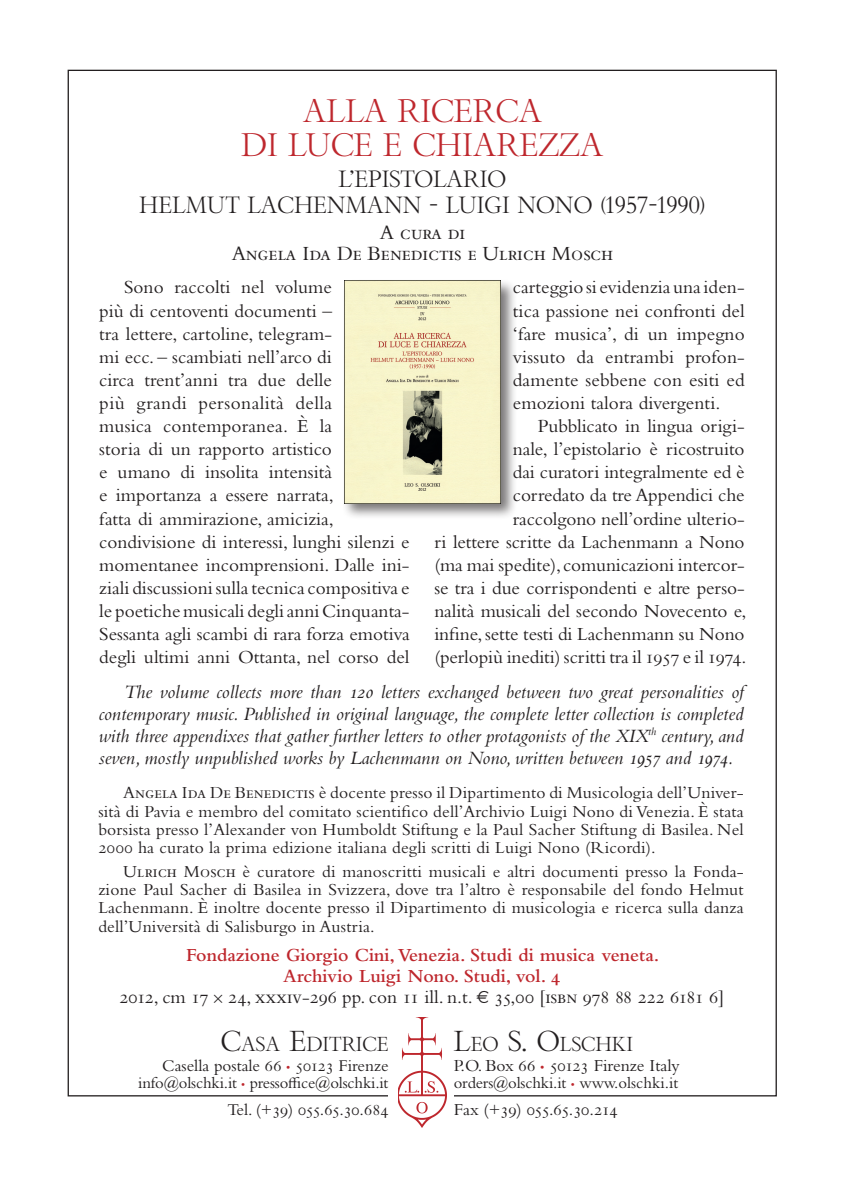
<style>
.page{position:relative;width:844px;height:1191px;background:#fff}
.page>*{position:absolute;margin:0;border:0;box-sizing:border-box;transform-origin:0 0}
._2_titolo{font:31.5px/33.2px "Bembo Titling MT Std";color:#be272d;text-align:center}
._3_sottotitolo{font:22.75px/26.2px "Bembo Titling MT Std";color:#231f20;text-align:center}
._4_curatore{font:21px/21px "Bembo Std";color:#231f20;text-align:center}
._5_testo_inglese{font:italic 19.6px/21.9px "Bembo Std";color:#231f20;text-align:justify}
.t1{font:19.6px "Bembo Titling MT Std";color:#231f20}
._5_testo{font:19.25px/23.1px "Bembo Std";color:#231f20}
._6_collana{font:600 19.25px/21px "Bembo Std";color:#be272d;text-align:center}
._8_Prezzo_e_Isbn{font:19.25px "Bembo Std";letter-spacing:-.01em;color:#231f20}
._5_testo-2{font:17.5px/18.4px "Bembo Std";letter-spacing:.01em;color:#231f20;text-align:justify}
._5_testo-3{font:17.5px "Bembo Std";letter-spacing:-.02em;color:#231f20}
.t2{font:17.15px "Bembo Std";color:#231f20}
.t3{font:17.15px "Bembo Std";letter-spacing:-.02em;color:#231f20}
.t4{font:16.62px "Bembo Std";letter-spacing:-.01em;color:#231f20}
.s1{font-family:"Bembo Cost"}
.s2{font-size:28px}
.s3{font-size:11.9px;color:#be272d}
.s4{font-size:11.38px;color:#be272d}
.s5{font-size:12.25px;color:#be272d}
</style>
<div class="page">
<img style="left:398px;top:1017px;width:48px;height:110px">
<div style="left:342px;top:278px;width:175px;height:241px;background:#231f20;opacity:.6"></div>
<img style="left:344px;top:280px;width:156px;height:223px">
<p class="_2_titolo" style="left:241px;top:94px;width:364px">ALLA RICERCA<br>DI LUCE E CHIAREZZA</p>
<p class="_3_sottotitolo" style="left:139px;top:166px;width:568px">L’EPISTOLARIO<br>HELMUT LACHENMANN - LUIGI NONO (1957-1990)</p>
<p class="_4_curatore" style="left:232px;top:222px;width:383px">A cura di<br>Angela Ida De Benedictis e Ulrich Mosch</p>
<p class="_5_testo" style="left:99px;top:275px;width:312px;text-indent:25px">Sono raccolti nel volume<br>più di centoventi documenti –<br>tra lettere, cartoline, telegram-<br>mi ecc. – scambiati nell’arco di<br>circa trent’anni tra due delle<br>più grandi personalità della<br>musica contemporanea. È la<br>storia di un rapporto artistico<br>e umano di insolita intensità<br>e importanza a essere narrata,<br>fatta di ammirazione, amicizia, condivisione di interessi, lunghi silenzi e momentanee incomprensioni. Dalle ini&shy;ziali discussioni sulla tecnica compositiva e le poetiche musicali degli anni Cinquanta-Sessanta agli scambi di rara forza emotiva degli ultimi anni Ottanta, nel corso del</p>
<p class="_5_testo" style="left:512px;top:275px;width:233px;text-align:justify">carteggio si evidenzia una iden&shy;tica passione nei confronti del ‘fare musica’, di un impegno vissuto da entrambi profon&shy;damente sebbene con esiti ed emozioni talora divergenti.</p>
<p class="_5_testo" style="left:434px;top:414px;width:313px;text-align:right">Pubblicato in lingua origi-<br>nale, l’epistolario è ricostruito<br>dai curatori integralmente ed è<br>corredato da tre Appendici che raccolgono nell’ordine ulterio-<br>ri lettere scritte da Lachenmann a Nono (ma mai spedite), comunicazioni intercor&shy;se tra i due corrispondenti e altre perso&shy;nalità musicali del secondo Novecento e, infine, sette testi di Lachenmann su Nono (perlopiù inediti) scritti tra il 1957 e il 1974.</p>
<p class="_5_testo_inglese" style="left:99px;top:680px;width:646px;text-indent:25px">The volume collects more than 120 letters exchanged between two great personalities of contemporary music. Published in original language, the complete letter collection is completed with three appendixes that gather further letters to other protagonists of the XIX<sup>th</sup> century, and seven, mostly unpublished works by Lachenmann on Nono, written between 1957 and 1974.</p>
<p class="_5_testo-2" style="left:98px;top:783px;width:646px;text-indent:25px">Angela Ida De Benedictis è docente presso il Dipartimento di Musicologia dell’Univer&shy;sità di Pavia e membro del comitato scientifico dell’Archivio Luigi Nono di Venezia. È stata borsista presso l’Alexander von Humboldt Stiftung e la Paul Sacher Stiftung di Basilea. Nel 2000 ha curato la prima edizione italiana degli scritti di Luigi Nono (Ricordi).</p>
<p class="_5_testo-2" style="left:98px;top:861px;width:646px;text-indent:25px">Ulrich Mosch è curatore di manoscritti musicali e altri documenti presso la Fonda&shy;zione Paul Sacher di Basilea in Svizzera, dove tra l’altro è responsabile del fondo Helmut Lachenmann. È inoltre docente presso il Dipartimento di musicologia e ricerca sulla danza dell’Università di Salisburgo in Austria.</p>
<p class="_6_collana" style="left:186px;top:944px;width:474px">Fondazione Giorgio Cini, Venezia. Studi di musica veneta.<br>Archivio Luigi Nono. Studi, vol. 4</p>
<p class="_8_Prezzo_e_Isbn" style="left:119px;top:985px;width:606px">2012, cm 17 <span class="s1">¥</span> 24, xxxiv-296 pp. con 11 ill. n.t. <span class="s1">√</span> 35,00 [isbn 978 88 222 6181 6]</p>
<p class="t1" style="left:221px;top:1031px;width:169px"><span class="s2">C</span>ASA <span class="s2">E</span>DITRICE</p>
<p class="t2" style="left:162px;top:1055px;width:228px">Casella postale 66 <span class="s3">•</span> 50123 Firenze</p>
<p class="t4" style="left:138px;top:1073px;width:251px">info@olschki.it <span class="s4">•</span> pressoffice@olschki.it</p>
<p class="t3" style="left:227px;top:1099px;width:162px">Tel. (+39) 055.65.30.684</p>
<p class="t1" style="left:453px;top:1031px;width:181px"><span class="s2">L</span>EO <span class="s2">S. O</span>LSCHKI</p>
<p class="_5_testo-2" style="left:453px;top:1055px;width:227px">P.O. Box 66 <span class="s5">•</span> 50123 Firenze Italy</p>
<p class="t4" style="left:453px;top:1073px;width:226px">orders@olschki.it <span class="s4">•</span> www.olschki.it</p>
<p class="_5_testo-3" style="left:453px;top:1098px;width:165px">Fax (+39) 055.65.30.214</p>
</div>
